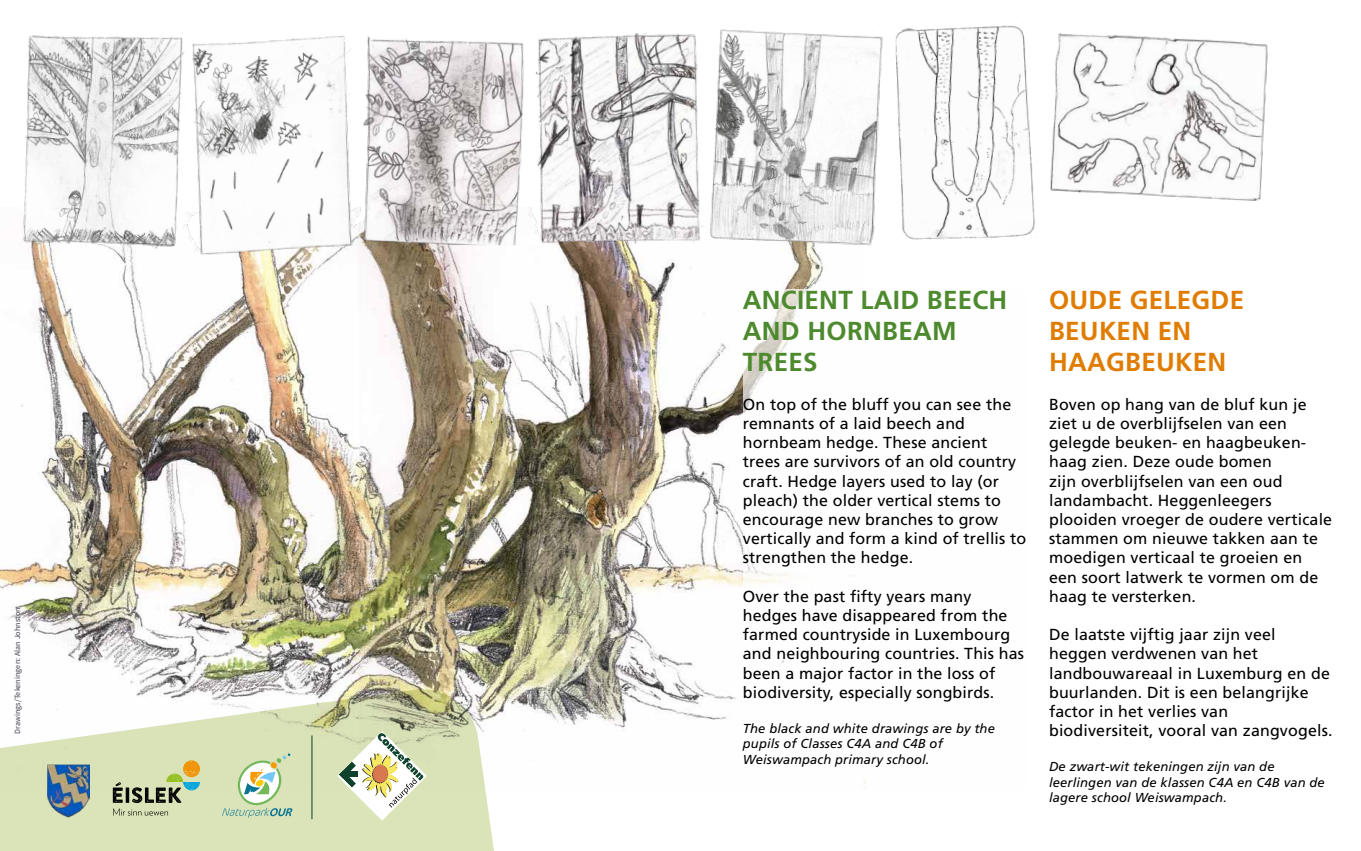
<style>
.page{position:relative;width:1361px;height:851px;background:#fff}
.page>*{position:absolute;margin:0;border:0;box-sizing:border-box;transform-origin:0 0}
.t1{font:700 26px/31.2px "Frutiger LT Std";letter-spacing:.01em;color:#4d8a2d}
.t2{font:700 26px/31.2px "Frutiger LT Std";letter-spacing:.01em;color:#e07c00}
.t3{font:16px/19.2px "Frutiger LT Std";letter-spacing:.01em;color:#000}
.t4{font:italic 13px/15.6px "Frutiger LT Std";letter-spacing:.01em;color:#000}
.t5{font:8px "Source Sans Pro";letter-spacing:.01em;color:#413e4a}
</style>
<div class="page">
<div style="left:0;top:789px;width:494px;height:61px;background:#dbe3b9"></div>
<img style="left:48px;top:789px;width:41px;height:28px">
<svg style="left:113px;top:808px;width:55px;height:7px"></svg>
<svg style="left:113px;top:789px;width:87px;height:13px"></svg>
<svg style="left:222px;top:789px;width:70px;height:28px;background:#c1d7b6"></svg>
<hr style="left:311px;top:735px;width:1px;height:84px;background:#0e422d">
<img style="left:0;top:245px;width:824px;height:544px">
<svg style="left:337px;top:731px;width:90px;height:89px"></svg>
<img style="left:12px;top:35px;width:172px;height:223px">
<img style="left:184px;top:36px;width:179px;height:225px">
<img style="left:361px;top:36px;width:163px;height:209px">
<img style="left:528px;top:33px;width:182px;height:222px">
<img style="left:708px;top:29px;width:175px;height:219px">
<img style="left:895px;top:25px;width:140px;height:215px">
<img style="left:1050px;top:33px;width:218px;height:168px">
<div style="left:743px;top:289px;width:283px;height:500px;background:#fefefe"></div>
<p class="t5" style="left:12px;top:733px;width:128px;rotate:-90deg">Drawings/Tekeningen: Alan Johnston</p>
<h1 class="t1" style="left:743px;top:284px;width:266px">ANCIENT LAID BEECH<br>AND HORNBEAM<br>TREES</h1>
<p class="t3" style="left:743px;top:394px;width:285px">On top of the bluff you can see the remnants of a laid beech and hornbeam hedge. These ancient trees are survivors of an old country craft. Hedge layers used to lay (or pleach) the older vertical stems to encourage new branches to grow vertically and form a kind of trellis to strengthen the hedge.</p>
<p class="t3" style="left:743px;top:586px;width:283px">Over the past fifty years many hedges have disappeared from the farmed countryside in Luxembourg and neighbouring countries. This has been a major factor in the loss of biodiversity, especially songbirds.</p>
<p class="t4" style="left:743px;top:720px;width:254px">The black and white drawings are by the pupils of Classes C4A and C4B of<br>Weiswampach primary school.</p>
<h1 class="t2" style="left:1049px;top:284px;width:197px">OUDE GELEGDE<br>BEUKEN EN<br>HAAGBEUKEN</h1>
<p class="t3" style="left:1049px;top:394px;width:285px">Boven op hang van de bluf kun je ziet u de overblijfselen van een gelegde beuken- en haagbeuken&shy;haag zien. Deze oude bomen<br>zijn overblijfselen van een oud landambacht. Heggenleegers plooiden vroeger de oudere verticale stammen om nieuwe takken aan te moedigen verticaal te groeien en een soort latwerk te vormen om de haag te versterken.</p>
<p class="t3" style="left:1049px;top:625px;width:285px">De laatste vijftig jaar zijn veel heggen verdwenen van het landbouwareaal in Luxemburg en de buurlanden. Dit is een belangrijke factor in het verlies van biodiversiteit, vooral van zangvogels.</p>
<p class="t4" style="left:1049px;top:758px;width:277px">De zwart-wit tekeningen zijn van de leerlingen van de klassen C4A en C4B van de lagere school Weiswampach.</p>
</div>
